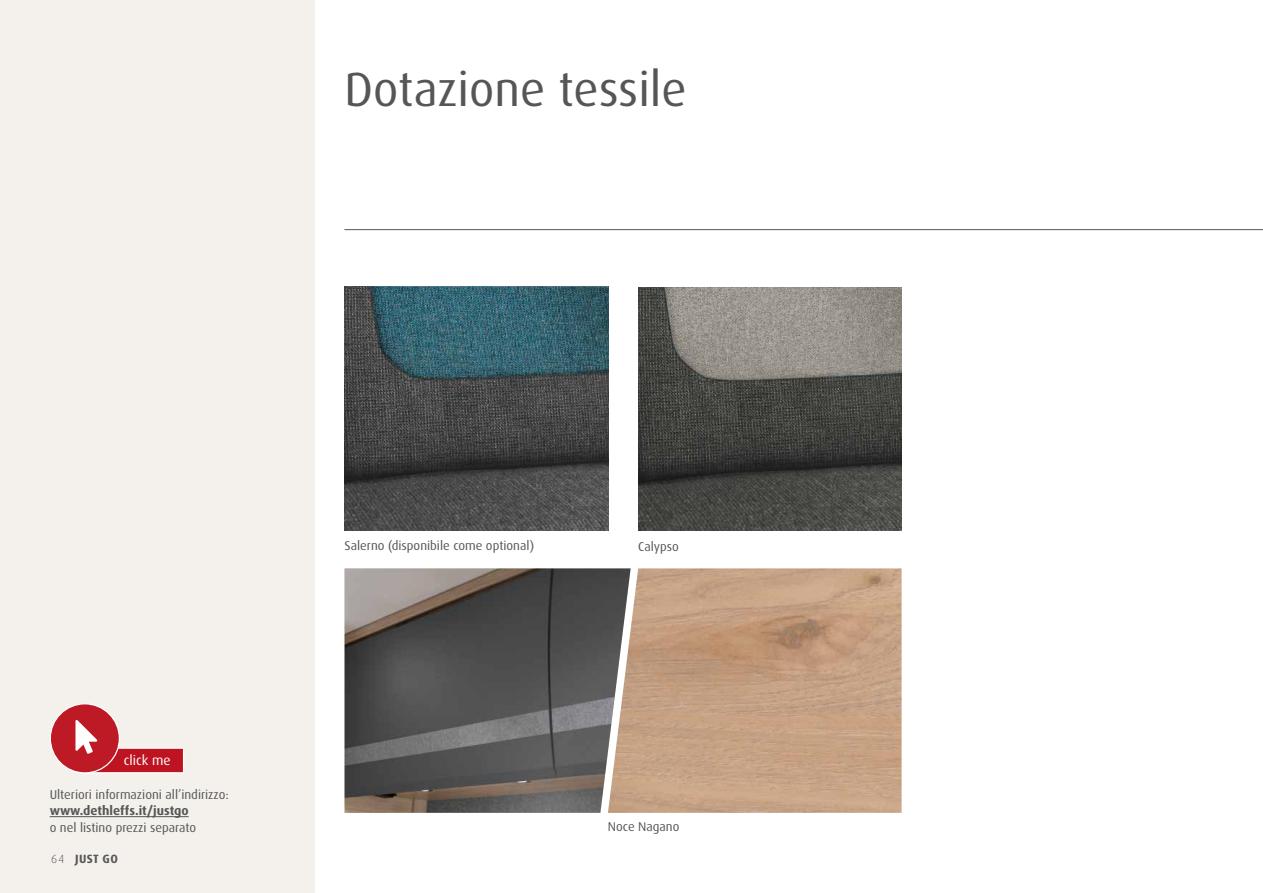
<style>
.page{position:relative;width:1263px;height:893px;background:#fff}
.page>*{position:absolute;margin:0;border:0;box-sizing:border-box;transform-origin:0 0}
.t1{font:48px "Dax Pro";color:#565656}
.t2{font:13.65px "Dax OT";color:#fff}
.t3{font:12.75px "Dax OT";color:#565656}
.t4{font:700 12.75px "Dax OT";color:#565656}
.t5{font:700 12px "Dax Pro";letter-spacing:.035em;color:#565656}
.t6{font:300 12px "Dax OT";color:#565656}
</style>
<div class="page">
<img style="left:344px;top:568px;width:264px;height:245px">
<img style="left:608px;top:568px;width:294px;height:245px">
<img style="left:344px;top:287px;width:264px;height:243px">
<img style="left:638px;top:287px;width:264px;height:244px">
<div style="left:0;top:0;width:315px;height:893px;background:#f4f1ed"></div>
<hr style="left:344px;top:229px;width:919px;height:1px;background:#565656">
<hr style="left:50px;top:816px;width:139px;height:1px;background:#565656">
<div style="left:50px;top:704px;width:69px;height:69px;background:#bd1a26;border-radius:50%"></div>
<svg style="left:75px;top:720px;width:109px;height:53px"></svg>
<h1 class="t1" style="left:344px;top:58px;width:344px">Dotazione tessile</h1>
<p class="t2" style="left:124px;top:752px;width:48px">click me</p>
<p class="t3" style="left:50px;top:786px;width:181px">Ulteriori informazioni all’indirizzo:</p>
<p class="t4" style="left:50px;top:803px;width:141px">www.dethleffs.it/justgo</p>
<p class="t3" style="left:50px;top:819px;width:148px">o nel listino prezzi separato</p>
<p class="t6" style="left:51px;top:851px;width:15px">64</p>
<p class="t5" style="left:75px;top:851px;width:44px">JUST GO</p>
<p class="t3" style="left:344px;top:538px;width:191px">Salerno (disponibile come optional)</p>
<p class="t3" style="left:638px;top:538px;width:42px">Calypso</p>
<p class="t3" style="left:608px;top:819px;width:73px">Noce Nagano</p>
</div>
